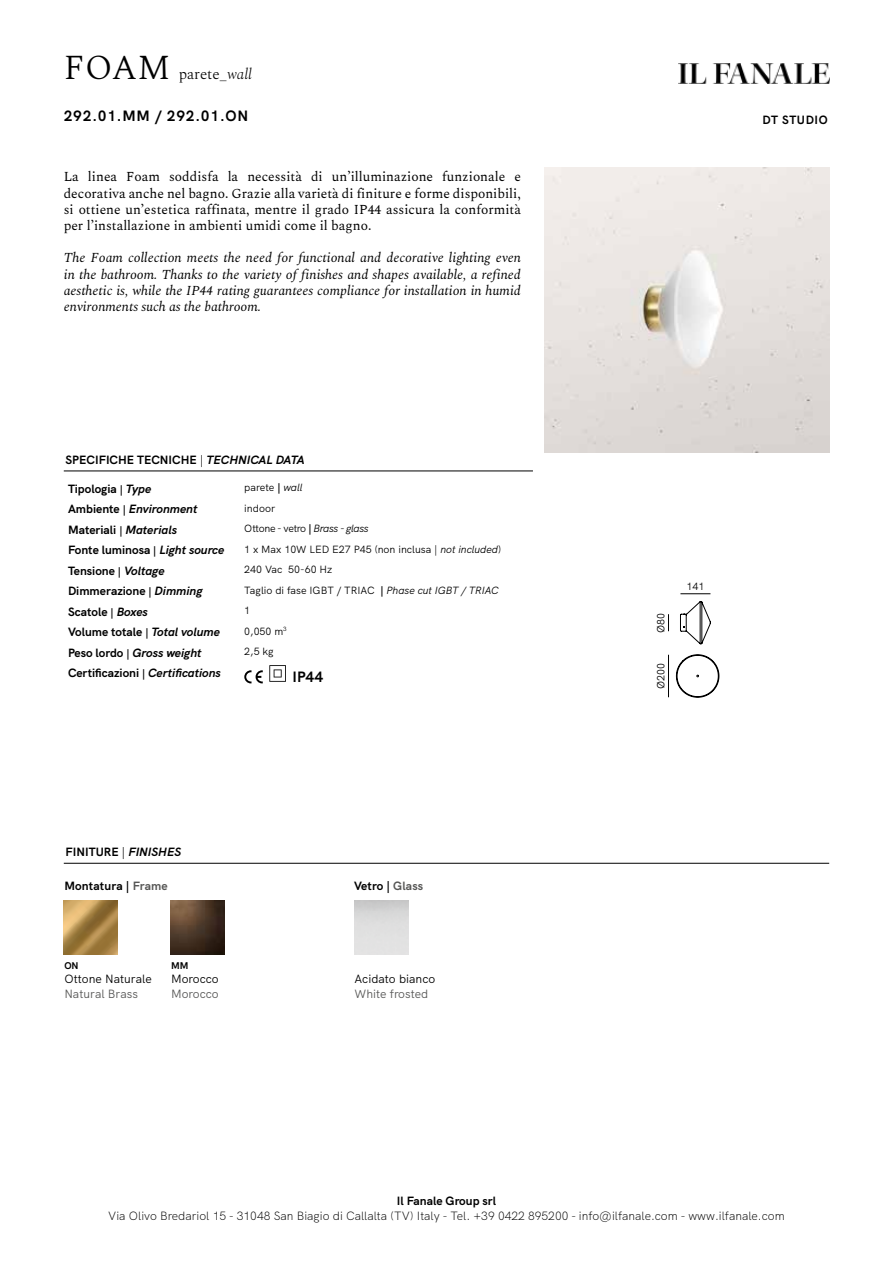
<style>
.page{position:relative;width:893px;height:1263px;background:#fff}
.page>*{position:absolute;margin:0;border:0;box-sizing:border-box;transform-origin:0 0}
.t1{font:300 34.5px "Spectral";color:#000}
.t2{font:700 15px "HK Grotesk";letter-spacing:.05em;color:#000}
.t3{font:300 15px "Spectral";color:#000}
.t4{font:13.5px/16.2px "Spectral";color:#000;text-align:justify}
.t5{font:italic 13.5px/16.2px "Spectral";color:#000;text-align:justify}
.t6{font:700 12px "HK Grotesk";color:#000}
.t7{font:300 12px "HK Grotesk";color:#000}
.t8{font:italic 700 12px "HK Grotesk";color:#000}
.t9{font:12px "HK Grotesk";color:#000}
.t10{font:12px "HK Grotesk";color:#575756}
.t11{font:700 12px "HK Grotesk";letter-spacing:.05em;color:#000}
.t12{font:10.5px "HK Grotesk";color:#000}
.t13{font:10.5px "HK Grotesk";letter-spacing:-.03em;color:#000}
.t14{font:700 9.75px "HK Grotesk";color:#000}
.s1{font-style:italic}
.s2{font-weight:400}
.s3{font-size:10.5px}
.s4{font-weight:700}
.s5{font-style:normal}
.s6{font-style:normal;font-size:10.5px}
.s7{color:#575756}
</style>
<div class="page">
<img style="left:678px;top:64px;width:151px;height:20px">
<hr style="left:64px;top:863px;width:765px;height:1px;background:#000">
<hr style="left:64px;top:471px;width:469px;height:1px;background:#000">
<img style="left:170px;top:901px;width:54px;height:54px">
<img style="left:64px;top:901px;width:54px;height:54px">
<svg style="left:244px;top:670px;width:19px;height:13px"></svg>
<svg style="left:269px;top:665px;width:17px;height:17px"></svg>
<img style="left:544px;top:167px;width:285px;height:285px">
<svg style="left:676px;top:601px;width:43px;height:97px"></svg>
<hr style="left:668px;top:655px;width:1px;height:42px;background:#000">
<svg style="left:668px;top:614px;width:1px;height:17px"></svg>
<hr style="left:680px;top:593px;width:30px;height:1px;background:#000">
<h1 class="t1" style="left:64px;top:43px;width:108px">FOAM</h1>
<p class="t3" style="left:179px;top:63px;width:75px">parete_<span class="s1">wall</span></p>
<p class="t2" style="left:64px;top:105px;width:186px">292.01.MM / 292.01.ON</p>
<p class="t11" style="left:762px;top:110px;width:67px">DT STUDIO</p>
<p class="t4" style="left:64px;top:169px;width:459px">La linea Foam soddisfa la necessità di un’illuminazione funzionale e decorativa anche nel bagno. Grazie alla varietà di finiture e forme disponibili, si ottiene un’estetica raffinata, mentre il grado IP44 assicura la conformità per l’installazione in ambienti umidi come il bagno.</p>
<p class="t5" style="left:64px;top:250px;width:459px">The Foam collection meets the need for functional and decorative lighting even in the bathroom. Thanks to the variety of finishes and shapes available, a refined aesthetic is, while the IP44 rating guarantees compliance for installation in humid environments such as the bathroom.</p>
<p class="t6" style="left:66px;top:450px;width:241px">SPECIFICHE TECNICHE <span class="s2">|</span> <span class="s1">TECHNICAL DATA</span></p>
<p class="t6" style="left:68px;top:479px;width:85px">Tipologia <span class="s3">|</span> <span class="s1">Type</span></p>
<p class="t12" style="left:244px;top:479px;width:60px">parete <span class="s4">|</span> <span class="s1">wall</span></p>
<p class="t8" style="left:68px;top:499px;width:131px"><span class="s5">Ambiente</span> <span class="s6">|</span> Environment</p>
<p class="t12" style="left:244px;top:500px;width:32px">indoor</p>
<p class="t6" style="left:68px;top:520px;width:111px">Materiali <span class="s3">|</span> <span class="s1">Materials</span></p>
<p class="t13" style="left:244px;top:520px;width:126px">Ottone - vetro <span class="s4">|</span> <span class="s1">Brass - glass</span></p>
<p class="t6" style="left:68px;top:541px;width:158px">Fonte luminosa <span class="s3">|</span> <span class="s1">Light source</span></p>
<p class="t12" style="left:244px;top:541px;width:258px">1 x Max 10W LED E27 P45 (non inclusa | <span class="s1">not included</span>)</p>
<p class="t6" style="left:68px;top:561px;width:98px">Tensione <span class="s3">|</span> <span class="s1">Voltage</span></p>
<p class="t12" style="left:244px;top:561px;width:90px">240 Vac 50-60 Hz</p>
<p class="t6" style="left:68px;top:582px;width:136px">Dimmerazione <span class="s3">|</span> <span class="s1">Dimming</span></p>
<p class="t12" style="left:244px;top:582px;width:256px">Taglio di fase IGBT / TRIAC <span class="s4">|</span> <span class="s1">Phase cut IGBT / TRIAC</span></p>
<p class="t6" style="left:68px;top:602px;width:81px">Scatole <span class="s3">|</span> <span class="s1">Boxes</span></p>
<p class="t12" style="left:244px;top:602px;width:7px">1</p>
<p class="t6" style="left:68px;top:623px;width:153px">Volume totale <span class="s3">|</span> <span class="s1">Total volume</span></p>
<p class="t12" style="left:244px;top:623px;width:44px">0,050 m<sup>3</sup></p>
<p class="t8" style="left:68px;top:643px;width:135px"><span class="s5">Peso lordo</span> <span class="s6">|</span> Gross weight</p>
<p class="t12" style="left:244px;top:643px;width:31px">2,5 kg</p>
<p class="t6" style="left:68px;top:664px;width:154px">Certificazioni <span class="s3">|</span> <span class="s1">Certifications</span></p>
<p class="t2" style="left:292px;top:665px;width:32px">IP44</p>
<p class="t6" style="left:66px;top:843px;width:117px">FINITURE <span class="s2">|</span> <span class="s1">FINISHES</span></p>
<p class="t6" style="left:64px;top:876px;width:105px">Montatura | <span class="s7">Frame</span></p>
<p class="t6" style="left:354px;top:876px;width:71px">Vetro | <span class="s7">Glass</span></p>
<p class="t14" style="left:64px;top:958px;width:16px">ON</p>
<p class="t9" style="left:64px;top:969px;width:89px">Ottone Naturale</p>
<p class="t10" style="left:64px;top:984px;width:75px">Natural Brass</p>
<p class="t14" style="left:171px;top:958px;width:19px">MM</p>
<p class="t9" style="left:171px;top:969px;width:49px">Morocco</p>
<p class="t10" style="left:171px;top:984px;width:49px">Morocco</p>
<p class="t9" style="left:355px;top:969px;width:82px">Acidato bianco</p>
<p class="t10" style="left:355px;top:984px;width:75px">White frosted</p>
<p class="t12" style="left:653px;top:633px;width:21px;rotate:-90deg">Ø80</p>
<p class="t12" style="left:653px;top:689px;width:27px;rotate:-90deg">Ø200</p>
<p class="t12" style="left:686px;top:578px;width:19px">141</p>
<p class="t6" style="left:397px;top:1192px;width:101px">Il Fanale Group srl</p>
<p class="t7" style="left:108px;top:1206px;width:678px">Via Olivo Bredariol 15 - 31048 San Biagio di Callalta (TV) Italy - Tel. +39 0422 895200 - info@ilfanale.com - www.ilfanale.com</p>
</div>
